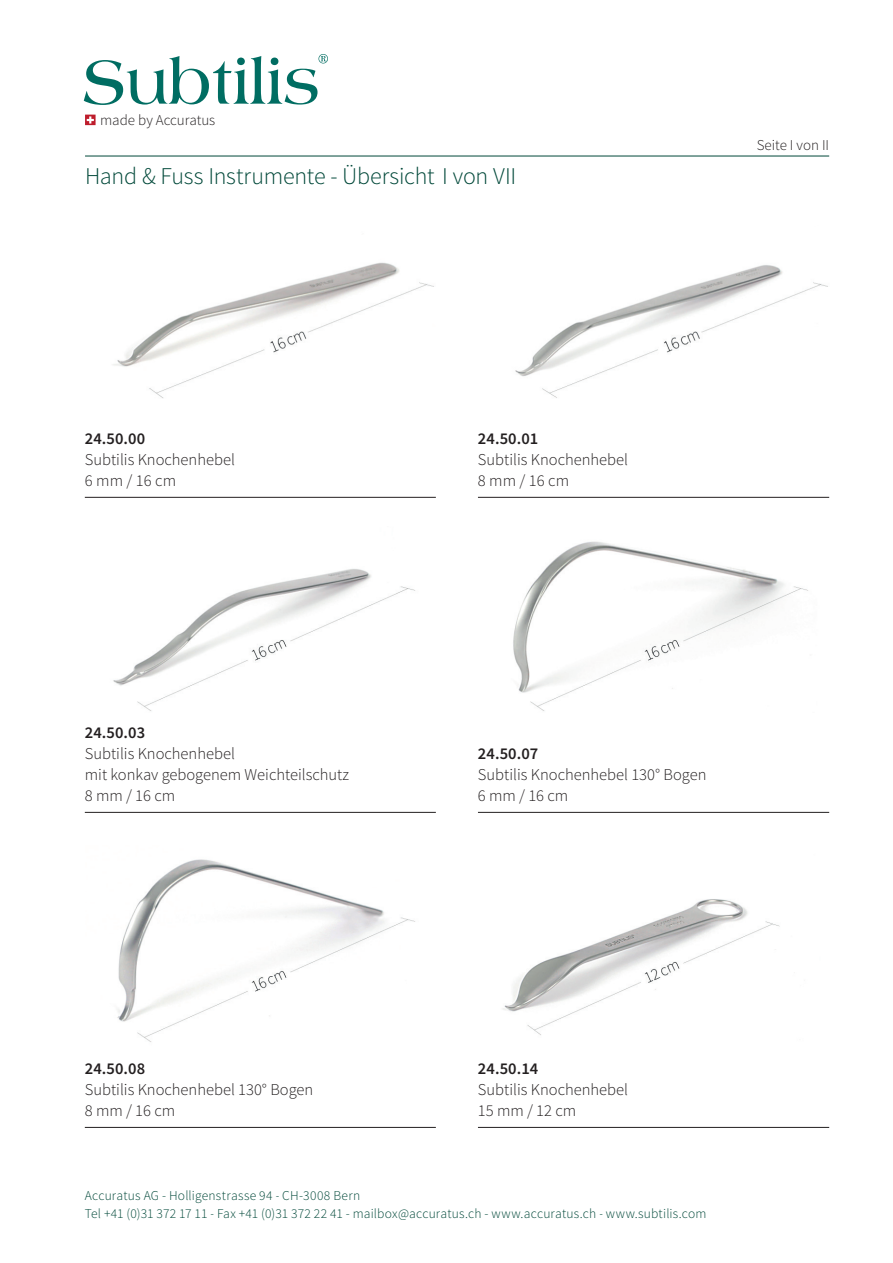
<style>
.page{position:relative;width:893px;height:1263px;background:#fff}
.page>*{position:absolute;margin:0;border:0;box-sizing:border-box;transform-origin:0 0}
.t1{font:300 24px "Source Sans Pro";letter-spacing:-.01em;color:#004839}
.t2{font:300 16.5px/21px "Source Sans Pro";color:#231f20}
.t3{font:600 16.5px "Source Sans Pro";letter-spacing:.005em;color:#231f20}
.t4{font:300 15px "Source Sans Pro";color:#231f20}
.t5{font:300 13.5px/18px "Source Sans Pro";letter-spacing:.015em;color:#004839}
</style>
<div class="page">
<hr style="left:85px;top:497px;width:351px;height:1px;background:#231f20">
<hr style="left:85px;top:812px;width:351px;height:1px;background:#231f20">
<hr style="left:85px;top:1127px;width:351px;height:1px;background:#231f20">
<hr style="left:478px;top:497px;width:351px;height:1px;background:#231f20">
<hr style="left:478px;top:812px;width:351px;height:1px;background:#231f20">
<hr style="left:478px;top:1127px;width:351px;height:1px;background:#231f20">
<hr style="left:85px;top:156px;width:744px;height:1px;background:#004839">
<svg style="left:84px;top:54px;width:244px;height:51px"></svg>
<svg style="left:85px;top:115px;width:11px;height:10px"></svg>
<img style="left:113px;top:569px;width:302px;height:142px">
<img style="left:117px;top:859px;width:298px;height:183px">
<img style="left:503px;top:899px;width:277px;height:136px">
<img style="left:513px;top:541px;width:295px;height:170px">
<img style="left:113px;top:262px;width:321px;height:136px">
<img style="left:515px;top:265px;width:313px;height:133px">
<p class="t4" style="left:100px;top:110px;width:117px">made by Accuratus</p>
<h1 class="t1" style="left:85px;top:161px;width:433px">Hand &amp; Fuss Instrumente - Übersicht I von VII</h1>
<p class="t4" style="left:757px;top:136px;width:74px">Seite I von II</p>
<p class="t3" style="left:85px;top:428px;width:62px">24.50.00</p>
<p class="t2" style="left:85px;top:449px;width:152px">Subtilis Knochenhebel<br>6 mm / 16 cm</p>
<p class="t3" style="left:85px;top:722px;width:62px">24.50.03</p>
<p class="t2" style="left:85px;top:743px;width:266px">Subtilis Knochenhebel<br>mit konkav gebogenem Weichteilschutz<br>8 mm / 16 cm</p>
<p class="t3" style="left:478px;top:428px;width:62px">24.50.01</p>
<p class="t2" style="left:478px;top:449px;width:152px">Subtilis Knochenhebel<br>8 mm / 16 cm</p>
<p class="t3" style="left:478px;top:743px;width:62px">24.50.07</p>
<p class="t2" style="left:478px;top:764px;width:230px">Subtilis Knochenhebel 130° Bogen<br>6 mm / 16 cm</p>
<p class="t3" style="left:85px;top:1058px;width:62px">24.50.08</p>
<p class="t2" style="left:85px;top:1079px;width:230px">Subtilis Knochenhebel 130° Bogen<br>8 mm / 16 cm</p>
<p class="t3" style="left:478px;top:1058px;width:62px">24.50.14</p>
<p class="t2" style="left:478px;top:1079px;width:152px">Subtilis Knochenhebel<br>15 mm / 12 cm</p>
<p class="t5" style="left:85px;top:1186px;width:623px">Accuratus AG - Holligenstrasse 94 - CH-3008 Bern<br>Tel +41 (0)31 372 17 11 - Fax +41 (0)31 372 22 41 - mailbox@accuratus.ch - www.accuratus.ch - www.subtilis.com</p>
</div>
